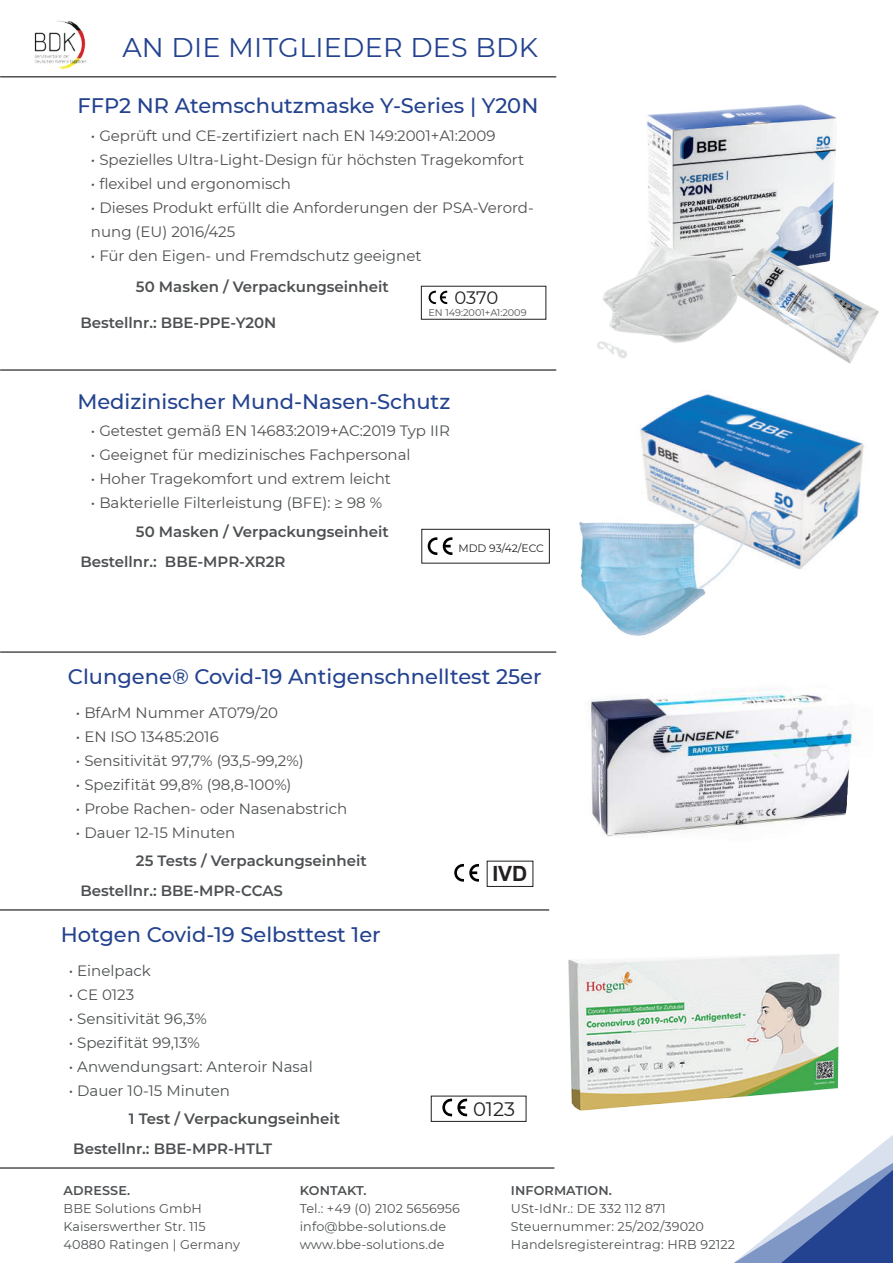
<style>
.page{position:relative;width:893px;height:1263px;background:#fff}
.page>*{position:absolute;margin:0;border:0;box-sizing:border-box;transform-origin:0 0}
.t1{font:27px "Montserrat";letter-spacing:.01em;color:#23428f}
.t2{font:500 21px "Montserrat";color:#23428f}
.t3{font:700 21px "Arial";color:#231f20}
.t4{font:19.5px "Montserrat";color:#231f20}
.t5{font:18px "Montserrat";color:#231f20}
.t6{font:15px/24px "Montserrat";color:#4d5052}
.t7{font:600 15px "Montserrat";color:#4d5052}
.t8{font:12.75px/18px "Montserrat";letter-spacing:.01em;color:#4d5052}
.t9{font:600 12.75px "Montserrat";letter-spacing:.01em;color:#4d5052}
.t10{font:10.8px "Montserrat";letter-spacing:-.005em;color:#231f20}
.t11{font:9.75px "Montserrat";color:#4d5052}
</style>
<div class="page">
<svg style="left:734px;top:1135px;width:159px;height:128px"></svg>
<hr style="left:0;top:76px;width:556px;height:2px;background:#4d5052">
<hr style="left:0;top:369px;width:556px;height:2px;background:#4d5052">
<hr style="left:0;top:651px;width:556px;height:2px;background:#4d5052">
<svg style="left:428px;top:290px;width:19px;height:14px"></svg>
<div style="left:421px;top:286px;width:125px;height:34px;border:1px solid #231f20"></div>
<svg style="left:427px;top:537px;width:25px;height:18px"></svg>
<div style="left:421px;top:529px;width:129px;height:34px;border:1px solid #231f20"></div>
<svg style="left:454px;top:864px;width:25px;height:18px"></svg>
<div style="left:487px;top:861px;width:46px;height:26px;border:1px solid #231f20"></div>
<div style="left:431px;top:1096px;width:95px;height:26px;border:1px solid #231f20"></div>
<img style="left:579px;top:394px;width:285px;height:242px">
<img style="left:646px;top:104px;width:191px;height:138px">
<img style="left:759px;top:242px;width:120px;height:122px">
<img style="left:602px;top:238px;width:157px;height:105px">
<img style="left:597px;top:339px;width:51px;height:19px">
<img style="left:34px;top:20px;width:53px;height:50px">
<img style="left:590px;top:688px;width:270px;height:149px">
<hr style="left:0;top:909px;width:549px;height:2px;background:#4d5052">
<svg style="left:442px;top:1098px;width:25px;height:18px"></svg>
<img style="left:568px;top:954px;width:280px;height:233px">
<hr style="left:0;top:1167px;width:554px;height:2px;background:#4d5052">
<svg style="left:590px;top:688px;width:71px;height:11px"></svg>
<svg style="left:846px;top:766px;width:14px;height:58px"></svg>
<h1 class="t1" style="left:122px;top:28px;width:417px">AN DIE MITGLIEDER DES BDK</h1>
<h2 class="t2" style="left:77px;top:90px;width:462px">FFP2 NR Atemschutzmaske Y-Series | Y20N</h2>
<p class="t6" style="left:91px;top:123px;width:406px">• Geprüft und CE-zertifiziert nach EN 149:2001+A1:2009</p>
<p class="t6" style="left:91px;top:147px;width:435px">• Spezielles Ultra-Light-Design für höchsten Tragekomfort</p>
<p class="t6" style="left:91px;top:171px;width:201px">• flexibel und ergonomisch</p>
<p class="t6" style="left:91px;top:195px;width:444px">• Dieses Produkt erfüllt die Anforderungen der PSA-Verord&shy;nung (EU) 2016/425</p>
<p class="t6" style="left:91px;top:243px;width:332px">• Für den Eigen- und Fremdschutz geeignet</p>
<p class="t7" style="left:136px;top:276px;width:254px">50 Masken / Verpackungseinheit</p>
<p class="t7" style="left:80px;top:312px;width:198px">Bestellnr.: BBE-PPE-Y20N</p>
<p class="t5" style="left:454px;top:285px;width:45px">0370</p>
<p class="t11" style="left:428px;top:306px;width:100px">EN 149:2001+A1:2009</p>
<h2 class="t2" style="left:77px;top:387px;width:374px">Medizinischer Mund-Nasen-Schutz</h2>
<p class="t6" style="left:91px;top:418px;width:360px">• Getestet gemäß EN 14683:2019+AC:2019 Typ IIR</p>
<p class="t6" style="left:91px;top:442px;width:321px">• Geeignet für medizinisches Fachpersonal</p>
<p class="t6" style="left:91px;top:466px;width:302px">• Hoher Tragekomfort und extrem leicht</p>
<p class="t6" style="left:91px;top:490px;width:293px">• Bakterielle Filterleistung (BFE): ≥ 98 %</p>
<p class="t7" style="left:136px;top:521px;width:254px">50 Masken / Verpackungseinheit</p>
<p class="t7" style="left:80px;top:551px;width:207px">Bestellnr.: BBE-MPR-XR2R</p>
<p class="t10" style="left:458px;top:540px;width:87px">MDD 93/42/ECC</p>
<h2 class="t2" style="left:68px;top:662px;width:475px">Clungene® Covid-19 Antigenschnelltest 25er</h2>
<p class="t6" style="left:76px;top:700px;width:204px">• BfArM Nummer AT079/20</p>
<p class="t6" style="left:76px;top:724px;width:144px">• EN ISO 13485:2016</p>
<p class="t6" style="left:76px;top:748px;width:229px">• Sensitivität 97,7% (93,5-99,2%)</p>
<p class="t6" style="left:76px;top:772px;width:217px">• Spezifität 99,8% (98,8-100%)</p>
<p class="t6" style="left:76px;top:796px;width:273px">• Probe Rachen- oder Nasenabstrich</p>
<p class="t6" style="left:76px;top:820px;width:161px">• Dauer 12-15 Minuten</p>
<p class="t7" style="left:136px;top:850px;width:232px">25 Tests / Verpackungseinheit</p>
<p class="t7" style="left:80px;top:880px;width:204px">Bestellnr.: BBE-MPR-CCAS</p>
<h2 class="t2" style="left:61px;top:920px;width:321px">Hotgen Covid-19 Selbsttest 1er</h2>
<p class="t6" style="left:69px;top:958px;width:84px">• Einelpack</p>
<p class="t6" style="left:69px;top:982px;width:67px">• CE 0123</p>
<p class="t6" style="left:69px;top:1006px;width:139px">• Sensitivität 96,3%</p>
<p class="t6" style="left:69px;top:1030px;width:132px">• Spezifität 99,13%</p>
<p class="t6" style="left:69px;top:1054px;width:245px">• Anwendungsart: Anteroir Nasal</p>
<p class="t6" style="left:69px;top:1078px;width:163px">• Dauer 10-15 Minuten</p>
<p class="t7" style="left:129px;top:1108px;width:213px">1 Test / Verpackungseinheit</p>
<p class="t7" style="left:73px;top:1138px;width:200px">Bestellnr.: BBE-MPR-HTLT</p>
<p class="t9" style="left:64px;top:1181px;width:68px">ADRESSE.</p>
<p class="t8" style="left:64px;top:1199px;width:178px">BBE Solutions GmbH<br>Kaiserswerther Str. 115<br>40880 Ratingen | Germany</p>
<p class="t9" style="left:300px;top:1181px;width:68px">KONTAKT.</p>
<p class="t8" style="left:300px;top:1199px;width:162px">Tel.: +49 (0) 2102 5656956 info@bbe-solutions.de www.bbe-solutions.de</p>
<h2 class="t3" style="left:492px;top:859px;width:37px">IVD</h2>
<h3 class="t4" style="left:473px;top:1096px;width:43px">0123</h3>
<p class="t9" style="left:511px;top:1181px;width:103px">INFORMATION.</p>
<p class="t8" style="left:511px;top:1199px;width:226px">USt-IdNr.: DE 332 112 871<br>Steuernummer: 25/202/39020<br>Handelsregistereintrag: HRB 92122</p>
</div>
